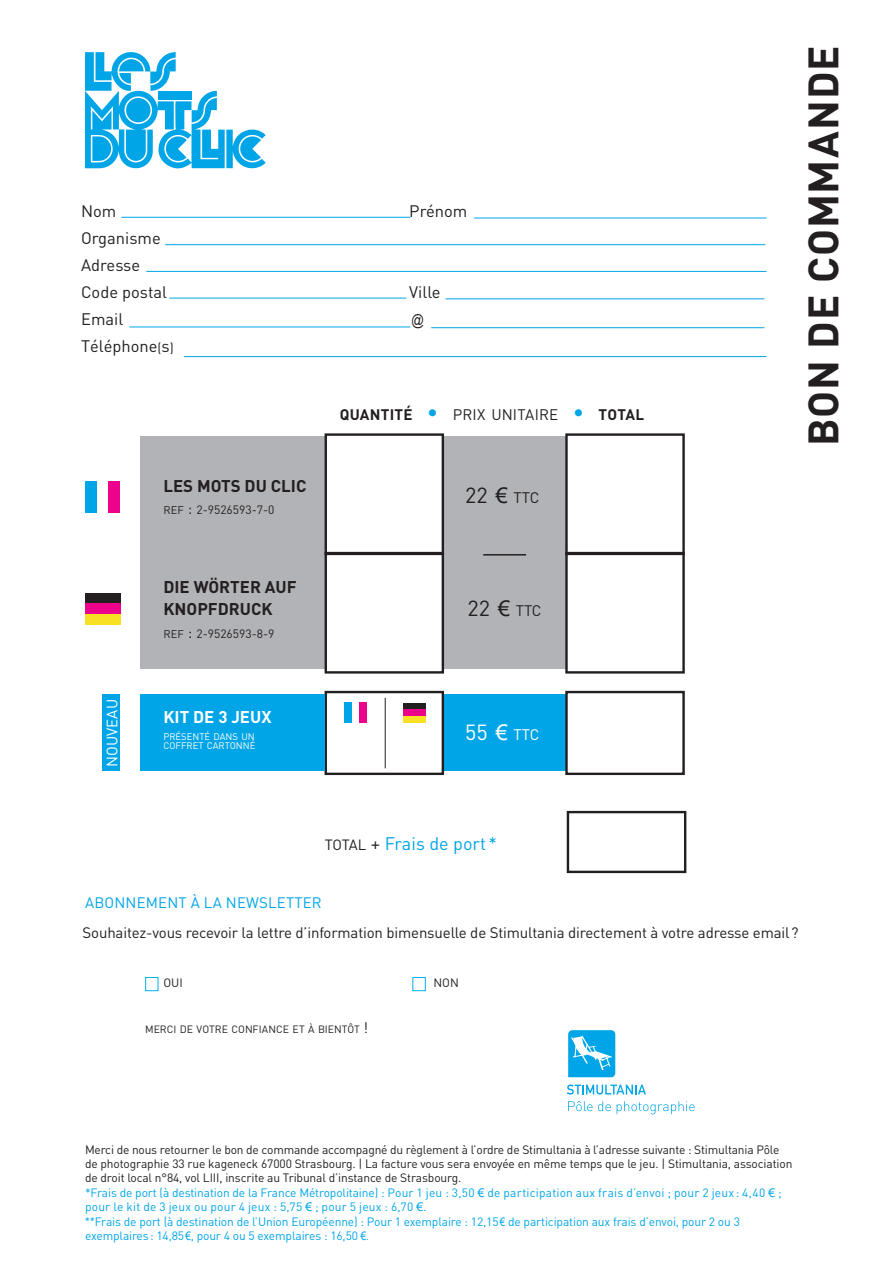
<style>
.page{position:relative;width:893px;height:1263px;background:#fff}
.page>*{position:absolute;margin:0;border:0;box-sizing:border-box;transform-origin:0 0}
.t1{font:700 42px "DIN";letter-spacing:.015em;color:#231f20}
.t2{font:18px "DIN";color:#00a5e7}
.t3{font:700 16.8px "DIN";color:#231f20}
.t4{font:700 16.8px "DIN";color:#fff}
.t5{font:16.5px "DIN";color:#231f20}
.t6{font:700 15.15px "DIN";letter-spacing:.015em;color:#231f20}
.t7{font:15.15px "DIN";letter-spacing:-.01em;color:#231f20}
.t8{font:15.15px "DIN";color:#fff}
.t9{font:15px "DIN";letter-spacing:-.01em;color:#231f20}
.t10{font:15px "DIN";letter-spacing:.01em;color:#00a5e7}
.t11{font:15px "DIN";color:#fff}
.t12{font:15px "Arial Narrow";color:#231f20}
.t13{font:12px/14.4px "DIN";letter-spacing:-.01em;color:#231f20}
.t14{font:12px/14.4px "DIN";letter-spacing:.015em;color:#00a5e7}
.t15{font:12px/14.4px "DIN";letter-spacing:-.01em;color:#00a5e7}
.t16{font:10.5px "DIN";letter-spacing:-.005em;color:#231f20}
.t17{font:9.45px/9px "DIN";color:#fff}
.s1{font-size:13.5px}
.s2{font-size:11.1px}
.s3{font-size:15.9px}
.s4{font-weight:400;font-size:21.6px;color:#00a5e7}
.s5{font-weight:400}
.s6{font-size:21.6px}
.s7{font-family:"Arial";font-size:21.6px}
.s8{font-size:14.7px;color:#231f20}
.s9{color:#231f20}
.s10{font-size:15px}
.s11{font-family:"Arial"}
.s12{font-family:"Arial Narrow"}
</style>
<div class="page">
<hr style="left:121px;top:217px;width:289px;height:1px;background:#00a5e7">
<hr style="left:129px;top:327px;width:281px;height:1px;background:#00a5e7">
<hr style="left:169px;top:298px;width:237px;height:1px;background:#00a5e7">
<hr style="left:165px;top:244px;width:600px;height:1px;background:#00a5e7">
<hr style="left:146px;top:271px;width:620px;height:1px;background:#00a5e7">
<hr style="left:474px;top:218px;width:292px;height:1px;background:#00a5e7">
<hr style="left:446px;top:298px;width:318px;height:1px;background:#00a5e7">
<hr style="left:184px;top:356px;width:582px;height:1px;background:#00a5e7">
<hr style="left:431px;top:327px;width:333px;height:1px;background:#00a5e7">
<svg style="left:85px;top:52px;width:181px;height:117px"></svg>
<div style="left:145px;top:977px;width:13px;height:14px;border:1px solid #00b1ea"></div>
<div style="left:412px;top:977px;width:14px;height:14px;border:1px solid #00b1ea"></div>
<svg style="left:568px;top:1030px;width:47px;height:47px;background:#2eb5eb"></svg>
<svg style="left:567px;top:1084px;width:79px;height:10px"></svg>
<svg style="left:568px;top:1101px;width:24px;height:10px"></svg>
<svg style="left:598px;top:1101px;width:13px;height:10px"></svg>
<svg style="left:617px;top:1101px;width:78px;height:13px"></svg>
<div style="left:444px;top:437px;width:121px;height:123px;background:#b2b3b7"></div>
<div style="left:444px;top:548px;width:121px;height:121px;background:#b2b3b7"></div>
<div style="left:567px;top:811px;width:119px;height:62px;border:2px solid #231f20"></div>
<div style="left:140px;top:437px;width:185px;height:134px;background:#b2b3b7"></div>
<div style="left:140px;top:555px;width:185px;height:114px;background:#b2b3b7"></div>
<div style="left:325px;top:433px;width:119px;height:122px;border:2px solid #231f20"></div>
<div style="left:325px;top:552px;width:119px;height:122px;border:2px solid #231f20"></div>
<div style="left:565px;top:433px;width:120px;height:122px;border:2px solid #231f20"></div>
<div style="left:565px;top:552px;width:120px;height:122px;border:2px solid #231f20"></div>
<hr style="left:483px;top:554px;width:43px;height:1px;background:#231f20">
<div style="left:85px;top:593px;width:35px;height:11px;background:#231f20"></div>
<div style="left:85px;top:604px;width:35px;height:10px;background:#ed028c"></div>
<div style="left:85px;top:614px;width:35px;height:11px;background:#f8e125"></div>
<div style="left:85px;top:481px;width:12px;height:32px;background:#00a5e7"></div>
<div style="left:108px;top:481px;width:12px;height:32px;background:#ed028c"></div>
<div style="left:103px;top:695px;width:17px;height:76px;background:#00a5e7"></div>
<div style="left:444px;top:695px;width:121px;height:76px;background:#00a5e7"></div>
<div style="left:325px;top:691px;width:119px;height:84px;border:2px solid #231f20"></div>
<div style="left:565px;top:691px;width:120px;height:84px;border:2px solid #231f20"></div>
<div style="left:140px;top:695px;width:185px;height:76px;background:#00a5e7"></div>
<hr style="left:385px;top:698px;width:1px;height:70px;background:#231f20">
<div style="left:404px;top:703px;width:22px;height:6px;background:#231f20"></div>
<div style="left:404px;top:709px;width:22px;height:7px;background:#ed028c"></div>
<div style="left:404px;top:716px;width:22px;height:7px;background:#f8e125"></div>
<div style="left:344px;top:703px;width:8px;height:20px;background:#00a5e7"></div>
<div style="left:360px;top:703px;width:7px;height:20px;background:#ed028c"></div>
<p class="t5" style="left:81px;top:201px;width:37px">Nom</p>
<p class="t5" style="left:409px;top:201px;width:60px">Prénom</p>
<p class="t5" style="left:81px;top:228px;width:81px">Organisme</p>
<p class="t5" style="left:81px;top:255px;width:61px">Adresse</p>
<p class="t5" style="left:81px;top:282px;width:87px">Code postal</p>
<p class="t5" style="left:409px;top:282px;width:33px">Ville</p>
<p class="t5" style="left:81px;top:309px;width:44px">Email</p>
<p class="t12" style="left:411px;top:309px;width:14px">@</p>
<p class="t5" style="left:81px;top:336px;width:94px">Téléphone<span class="s1">(</span>s<span class="s1">)</span></p>
<p class="t3" style="left:163px;top:475px;width:145px">LES MOTS DU CLIC</p>
<p class="t13" style="left:163px;top:502px;width:113px"><span class="s2">REF</span> <span class="s3">:</span> 2-9526593-7-0</p>
<p class="t3" style="left:163px;top:576px;width:135px">DIE WÖRTER AUF</p>
<p class="t3" style="left:163px;top:598px;width:111px">KNOPFDRUCK</p>
<p class="t13" style="left:163px;top:626px;width:113px"><span class="s2">REF</span> <span class="s3">:</span> 2-9526593-8-9</p>
<p class="t6" style="left:340px;top:404px;width:306px">QUANTITÉ <span class="s4">•</span> <span class="s5">PRIX UNITAIRE</span> <span class="s4">•</span> TOTAL</p>
<p class="t7" style="left:465px;top:488px;width:76px"><span class="s6">22</span> <span class="s7">€</span> TTC</p>
<p class="t7" style="left:467px;top:601px;width:76px"><span class="s6">22</span> <span class="s7">€</span> TTC</p>
<p class="t11" style="left:103px;top:767px;width:69px;rotate:-90deg">NOUVEAU</p>
<p class="t4" style="left:163px;top:705px;width:110px">KIT DE 3 JEUX</p>
<p class="t17" style="left:163px;top:732px;width:94px">PRÉSENTÉ DANS UN<br>COFFRET CARTONNÉ</p>
<p class="t8" style="left:465px;top:725px;width:76px"><span class="s6">55</span> <span class="s7">€</span> TTC</p>
<p class="t1" style="left:796px;top:446px;width:402px;rotate:-90deg">BON DE COMMANDE</p>
<p class="t2" style="left:325px;top:832px;width:174px"><span class="s8">TOTAL</span> <span class="s9">+</span> Frais de port*</p>
<p class="t10" style="left:85px;top:893px;width:238px">ABONNEMENT À LA NEWSLETTER</p>
<p class="t9" style="left:83px;top:924px;width:717px">Souhaitez-vous recevoir la lettre d’information bimensuelle de Stimultania directement à votre adresse email?</p>
<p class="t13" style="left:163px;top:975px;width:21px">OUI</p>
<p class="t13" style="left:433px;top:975px;width:27px">NON</p>
<p class="t16" style="left:145px;top:1023px;width:224px">MERCI DE VOTRE CONFIANCE ET À BIENTÔT <span class="s10">!</span></p>
<p class="t13" style="left:85px;top:1142px;width:709px">Merci de nous retourner le bon de commande accompagné du règlement à l’ordre de Stimultania à l’adresse suivante : Stimultania Pôle de photographie 33 rue kageneck 67000 Strasbourg. | La facture vous sera envoyée en même temps que le jeu. | Stimultania, association de droit local n°84, vol LIII, inscrite au Tribunal d’instance de Strasbourg.</p>
<p class="t14" style="left:85px;top:1185px;width:698px">*Frais de port (à destination de la France Métropolitaine) : Pour 1 jeu : 3,50 <span class="s11">€</span> de participation aux frais d’envoi ; pour 2 jeux: 4,40 <span class="s11">€</span> ; pour le kit de 3 jeux ou pour 4 jeux : 5,75 <span class="s11">€</span> ; pour 5 jeux : 6,70 <span class="s11">€.</span></p>
<p class="t15" style="left:85px;top:1214px;width:656px"><span class="s11">**</span>Frais de port (à destination de l’Union Européenne) : Pour 1 exemplaire : 12,15<span class="s12">€</span> de participation aux frais d’envoi, pour 2 ou 3 exemplaires: 14,85<span class="s12">€</span>, pour 4 ou 5 exemplaires : 16,50 <span class="s12">€.</span></p>
</div>
